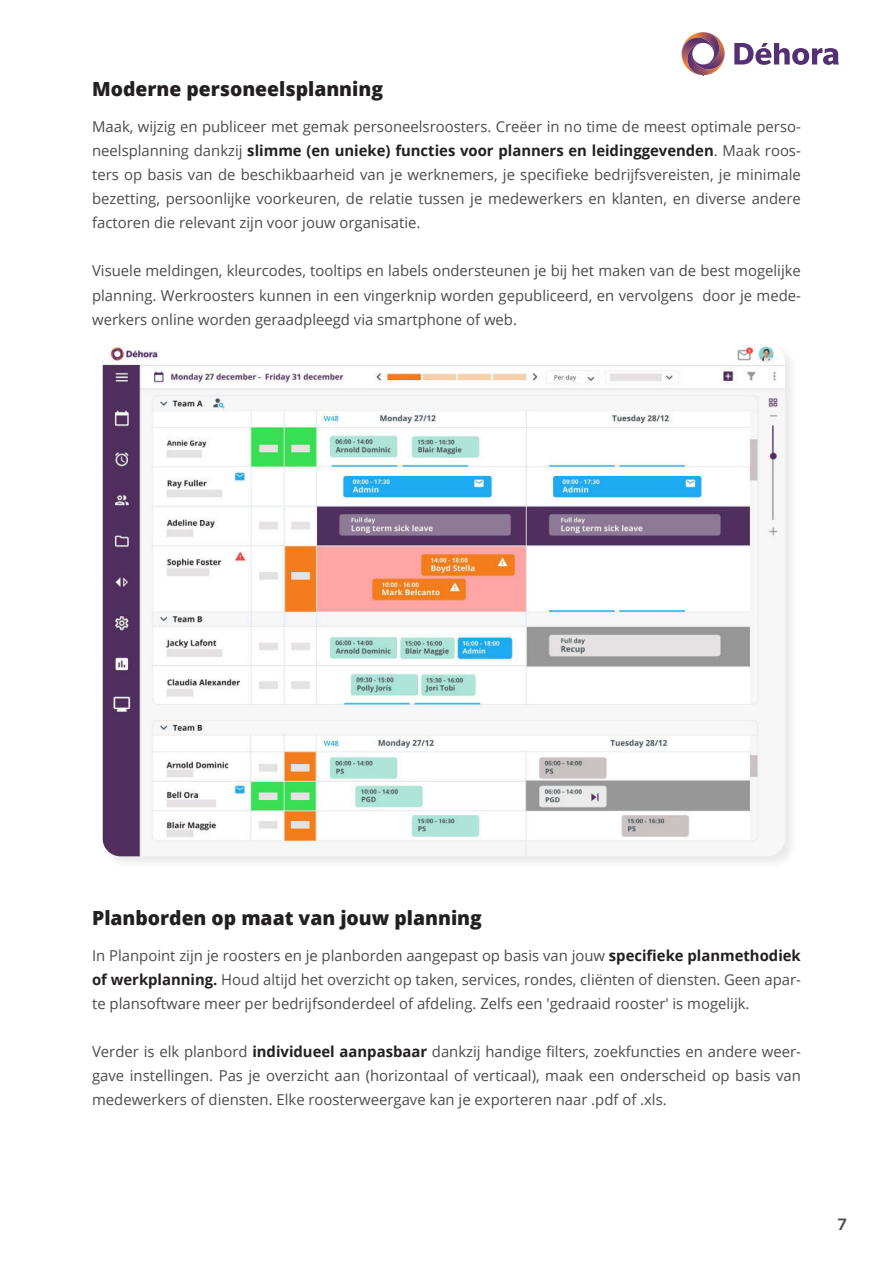
<style>
.page{position:relative;width:893px;height:1263px;background:#fff}
.page>*{position:absolute;margin:0;border:0;box-sizing:border-box;transform-origin:0 0}
.t1{font:800 19.5px "Open Sans";color:#231f20}
.t2{font:500 18px "Slate Pro";color:#4c4b4c}
.t3{font:15px/24px "Open Sans";color:#4c4b4c;text-align:justify}
.s1{font-weight:700;color:#231f20}
</style>
<div class="page">
<div style="left:101px;top:342px;width:698px;height:528px;background:#f4f4f4"></div>
<img style="left:103px;top:344px;width:682px;height:512px">
<svg style="left:734px;top:43px;width:105px;height:22px"></svg>
<img style="left:703px;top:32px;width:19px;height:11px">
<img style="left:682px;top:32px;width:21px;height:36px">
<svg style="left:682px;top:40px;width:7px;height:14px"></svg>
<img style="left:687px;top:43px;width:38px;height:32px">
<h1 class="t1" style="left:92px;top:81px;width:293px">Moderne personeelsplanning</h1>
<p class="t3" style="left:92px;top:115px;width:710px">Maak, wijzig en publiceer met gemak personeelsroosters. Creëer in no time de meest optimale perso&shy;neelsplanning dankzij <span class="s1">slimme (en unieke) functies voor planners en leidinggevenden</span>. Maak roos&shy;ters op basis van de beschikbaarheid van je werknemers, je specifieke bedrijfsvereisten, je minimale bezetting, persoonlijke voorkeuren, de relatie tussen je medewerkers en klanten, en diverse andere factoren die relevant zijn voor jouw organisatie.</p>
<p class="t3" style="left:92px;top:261px;width:710px">Visuele meldingen, kleurcodes, tooltips en labels ondersteunen je bij het maken van de best mogelijke planning. Werkroosters kunnen in een vingerknip worden gepubliceerd, en vervolgens door je mede&shy;werkers online worden geraadpleegd via smartphone of web.</p>
<h1 class="t1" style="left:92px;top:909px;width:391px">Planborden op maat van jouw planning</h1>
<p class="t3" style="left:92px;top:945px;width:710px">In Planpoint zijn je roosters en je planborden aangepast op basis van jouw <span class="s1">specifieke planmethodiek of werkplanning.</span> Houd altijd het overzicht op taken, services, rondes, cliënten of diensten. Geen apar&shy;te plansoftware meer per bedrijfsonderdeel of afdeling. Zelfs een 'gedraaid rooster' is mogelijk.</p>
<p class="t3" style="left:92px;top:1041px;width:710px">Verder is elk planbord <span class="s1">individueel aanpasbaar</span> dankzij handige filters, zoekfuncties en andere weer&shy;gave instellingen. Pas je overzicht aan (horizontaal of verticaal), maak een onderscheid op basis van medewerkers of diensten. Elke roosterweergave kan je exporteren naar .pdf of .xls.</p>
<p class="t2" style="left:837px;top:1213px;width:11px">7</p>
</div>
